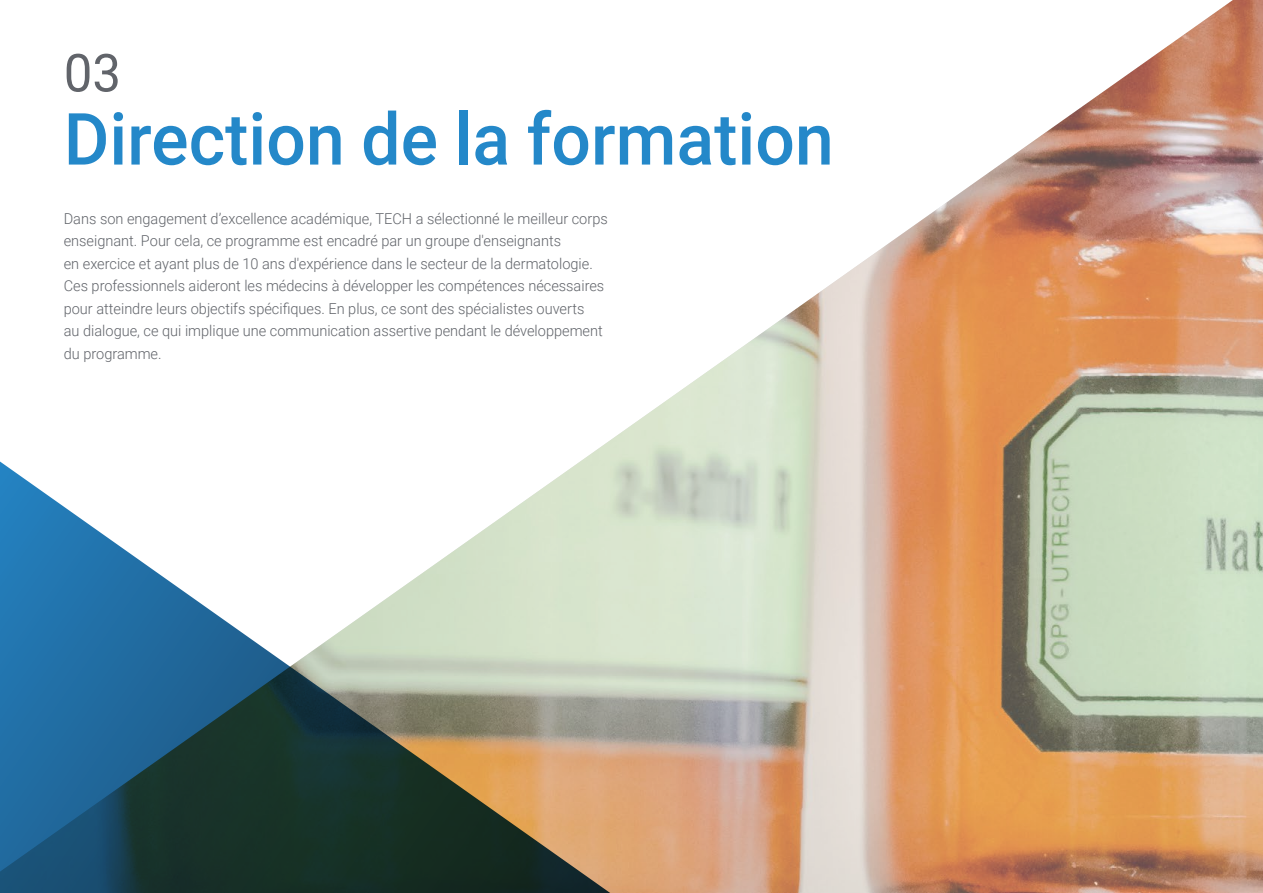
<style>
.page{position:relative;width:1263px;height:893px;background:#fff}
.page>*{position:absolute;margin:0;border:0;box-sizing:border-box;transform-origin:0 0}
.t1{font:500 72px "Roboto";color:#2488c9}
.t2{font:52.5px "Roboto";color:#61646a}
.t3{font:300 15px/22.5px "Roboto";color:#61646a}
</style>
<div class="page">
<img style="left:602px;top:0;width:661px;height:893px">
<svg style="left:0;top:446px;width:640px;height:447px"></svg>
<h2 class="t2" style="left:64px;top:36px;width:59px">03</h2>
<h1 class="t1" style="left:64px;top:89px;width:771px">Direction de la formation</h1>
<p class="t3" style="left:64px;top:207px;width:545px">Dans son engagement d’excellence académique, TECH a sélectionné le meilleur corps enseignant. Pour cela, ce programme est encadré par un groupe d'enseignants<br>en exercice et ayant plus de 10 ans d'expérience dans le secteur de la dermatologie.<br>Ces professionnels aideront les médecins à développer les compétences nécessaires pour atteindre leurs objectifs spécifiques. En plus, ce sont des spécialistes ouverts<br>au dialogue, ce qui implique une communication assertive pendant le développement du programme.</p>
</div>
